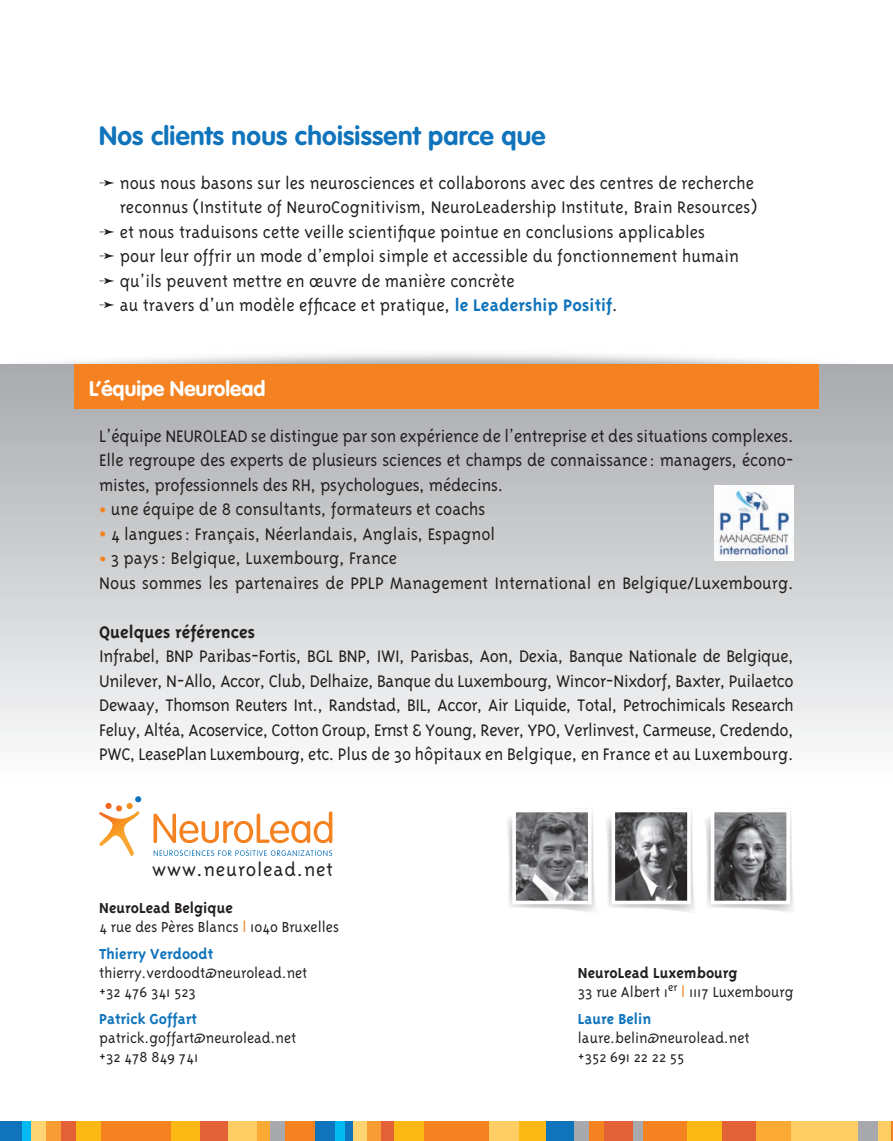
<style>
.page{position:relative;width:893px;height:1141px;background:#fff}
.page>*{position:absolute;margin:0;border:0;box-sizing:border-box;transform-origin:0 0}
.titre_2{font:700 26.25px "VAG Rounded";letter-spacing:.01em;color:#1074bc}
.body{font:300 21px "Triplex";letter-spacing:.035em;color:#231f20;scale:1.05 1}
.t1{font:700 21px "VAG Rounded";color:#fff}
.body-2{font:300 19.25px/24.5px "Triplex";letter-spacing:.005em;color:#231f20;text-align:justify}
.body-3{font:700 19.25px "Triplex";color:#231f20}
.body-4{font:300 16.62px "Triplex";color:#231f20}
.body-5{font:700 16.62px "Triplex";color:#1074bc}
.body-6{font:700 16.62px "Triplex";color:#231f20}
.s1{font-weight:700;color:#1074bc}
.s2{font-weight:700;font-size:22.75px;color:#f58220}
.s3{color:#f58220}
</style>
<div class="page">
<img style="left:0;top:353px;width:893px;height:12px">
<svg style="left:0;top:365px;width:893px;height:491px"></svg>
<div style="left:0;top:1121px;width:176px;height:20px;background:#f58220"></div>
<div style="left:0;top:1121px;width:26px;height:20px;background:#1074bc"></div>
<div style="left:22px;top:1121px;width:10px;height:20px;background:#00baf1"></div>
<div style="left:31px;top:1121px;width:30px;height:20px;background:#fed371"></div>
<div style="left:46px;top:1121px;width:30px;height:20px;background:#f89d33"></div>
<div style="left:61px;top:1121px;width:30px;height:20px;background:#e36136"></div>
<div style="left:76px;top:1121px;width:24px;height:20px;background:#fcb814"></div>
<div style="left:112px;top:1121px;width:781px;height:20px;background:#f58220"></div>
<div style="left:171px;top:1121px;width:30px;height:20px;background:#fcb814"></div>
<div style="left:517px;top:1121px;width:30px;height:20px;background:#fcb814"></div>
<div style="left:200px;top:1121px;width:29px;height:20px;background:#e36136"></div>
<div style="left:228px;top:1121px;width:30px;height:20px;background:#fecd64"></div>
<div style="left:489px;top:1121px;width:29px;height:20px;background:#fecd64"></div>
<div style="left:257px;top:1121px;width:15px;height:20px;background:#faaa33"></div>
<div style="left:546px;top:1121px;width:29px;height:20px;background:#1074bc"></div>
<div style="left:270px;top:1121px;width:15px;height:20px;background:#a8a9ad"></div>
<div style="left:315px;top:1121px;width:40px;height:20px;background:#1074bc"></div>
<div style="left:353px;top:1121px;width:15px;height:20px;background:#fed371"></div>
<div style="left:335px;top:1121px;width:10px;height:20px;background:#00baf1"></div>
<div style="left:367px;top:1121px;width:15px;height:20px;background:#f89d33"></div>
<div style="left:381px;top:1121px;width:15px;height:20px;background:#e36136"></div>
<div style="left:394px;top:1121px;width:30px;height:20px;background:#fcb814"></div>
<div style="left:574px;top:1121px;width:15px;height:20px;background:#a8a9ad"></div>
<div style="left:604px;top:1121px;width:30px;height:20px;background:#e36136"></div>
<div style="left:632px;top:1121px;width:10px;height:20px;background:#a8a9ad"></div>
<div style="left:687px;top:1121px;width:40px;height:20px;background:#fcb814"></div>
<div style="left:722px;top:1121px;width:49px;height:20px;background:#e36136"></div>
<div style="left:756px;top:1121px;width:40px;height:20px;background:#faaa33"></div>
<div style="left:791px;top:1121px;width:99px;height:20px;background:#fecd64"></div>
<div style="left:858px;top:1121px;width:20px;height:20px;background:#a8a9ad"></div>
<div style="left:74px;top:365px;width:745px;height:44px;background:#f58220"></div>
<svg style="left:154px;top:850px;width:178px;height:6px"></svg>
<svg style="left:153px;top:811px;width:179px;height:32px"></svg>
<svg style="left:98px;top:796px;width:44px;height:60px"></svg>
<img style="left:715px;top:485px;width:79px;height:76px">
<svg style="left:503px;top:807px;width:295px;height:105px"></svg>
<img style="left:616px;top:814px;width:70px;height:85px">
<div style="left:611px;top:809px;width:80px;height:95px;border:4px solid #fff"></div>
<img style="left:517px;top:814px;width:70px;height:85px">
<div style="left:512px;top:809px;width:80px;height:95px;border:4px solid #fff"></div>
<img style="left:716px;top:814px;width:69px;height:85px">
<div style="left:711px;top:809px;width:79px;height:95px;border:4px solid #fff"></div>
<p class="titre_2" style="left:99px;top:120px;width:448px">Nos clients nous choisissent parce que</p>
<p class="body-2" style="left:99px;top:171px;width:660px;text-align:right">➛ nous nous basons sur les neurosciences et collaborons avec des centres de recherche reconnus (Institute of NeuroCognitivism, NeuroLeadership Institute, Brain Resources)</p>
<p class="body-2" style="left:99px;top:220px;width:607px">➛ et nous traduisons cette veille scientifique pointue en conclusions applicables</p>
<p class="body-2" style="left:99px;top:244px;width:641px">➛ pour leur offrir un mode d’emploi simple et accessible du fonctionnement humain</p>
<p class="body-2" style="left:99px;top:269px;width:417px">➛ qu’ils peuvent mettre en œuvre de manière concrète</p>
<p class="body-2" style="left:99px;top:293px;width:520px">➛ au travers d’un modèle efficace et pratique, <span class="s1">le Leadership Positif</span>.</p>
<p class="t1" style="left:89px;top:376px;width:178px">L’équipe Neurolead</p>
<p class="body-2" style="left:99px;top:423px;width:696px">L’équipe NEUROLEAD se distingue par son expérience de l’entreprise et des situations complexes.<br>Elle regroupe des experts de plusieurs sciences et champs de connaissance: managers, écono&shy;mistes, professionnels des RH, psychologues, médecins.</p>
<p class="body-2" style="left:99px;top:497px;width:388px"><span class="s2">•</span> une équipe de 8 consultants, formateurs et coachs</p>
<p class="body-2" style="left:99px;top:521px;width:397px"><span class="s2">•</span> 4 langues: Français, Néerlandais, Anglais, Espagnol</p>
<p class="body-2" style="left:99px;top:546px;width:299px"><span class="s2">•</span> 3 pays: Belgique, Luxembourg, France</p>
<p class="body-2" style="left:99px;top:570px;width:696px">Nous sommes les partenaires de PPLP Management International en Belgique/Luxembourg.</p>
<p class="body-3" style="left:99px;top:621px;width:157px">Quelques références</p>
<p class="body-2" style="left:99px;top:644px;width:696px">Infrabel, BNP Paribas-Fortis, BGL BNP, IWI, Parisbas, Aon, Dexia, Banque Nationale de Belgique, Unilever, N-Allo, Accor, Club, Delhaize, Banque du Luxembourg, Wincor-Nixdorf, Baxter, Puilaetco Dewaay, Thomson Reuters Int., Randstad, BIL, Accor, Air Liquide, Total, Petrochimicals Research Feluy, Altéa, Acoservice, Cotton Group, Ernst &amp; Young, Rever, YPO, Verlinvest, Carmeuse, Credendo, PWC, LeasePlan Luxembourg, etc. Plus de 30 hôpitaux en Belgique, en France et au Luxembourg.</p>
<p class="body" style="left:152px;top:858px;width:174px">www.neurolead.net</p>
<p class="body-6" style="left:99px;top:898px;width:135px">NeuroLead Belgique</p>
<p class="body-4" style="left:99px;top:917px;width:241px">4 rue des Pères Blancs <span class="s3">l|</span> 1040 Bruxelles</p>
<p class="body-5" style="left:99px;top:944px;width:115px">Thierry Verdoodt</p>
<p class="body-4" style="left:99px;top:963px;width:210px">thierry.verdoodt@neurolead.net</p>
<p class="body-4" style="left:99px;top:983px;width:98px">+32 476 341 523</p>
<p class="body-5" style="left:99px;top:1009px;width:99px">Patrick Goffart</p>
<p class="body-4" style="left:99px;top:1029px;width:199px">|patrick.goffart@neurolead.net</p>
<p class="body-4" style="left:99px;top:1048px;width:101px">+32 478 849 741</p>
<p class="body-6" style="left:578px;top:963px;width:161px">NeuroLead Luxembourg</p>
<p class="body-4" style="left:578px;top:982px;width:217px">33 rue Albert 1<sup>er</sup> <span class="s3">l|</span> 1117 Luxembourg</p>
<p class="body-5" style="left:578px;top:1009px;width:75px">Laure Belin</p>
<p class="body-4" style="left:578px;top:1028px;width:173px">laure.belin@neurolead.net</p>
<p class="body-4" style="left:578px;top:1048px;width:108px">+352 691 22 22 55</p>
</div>
